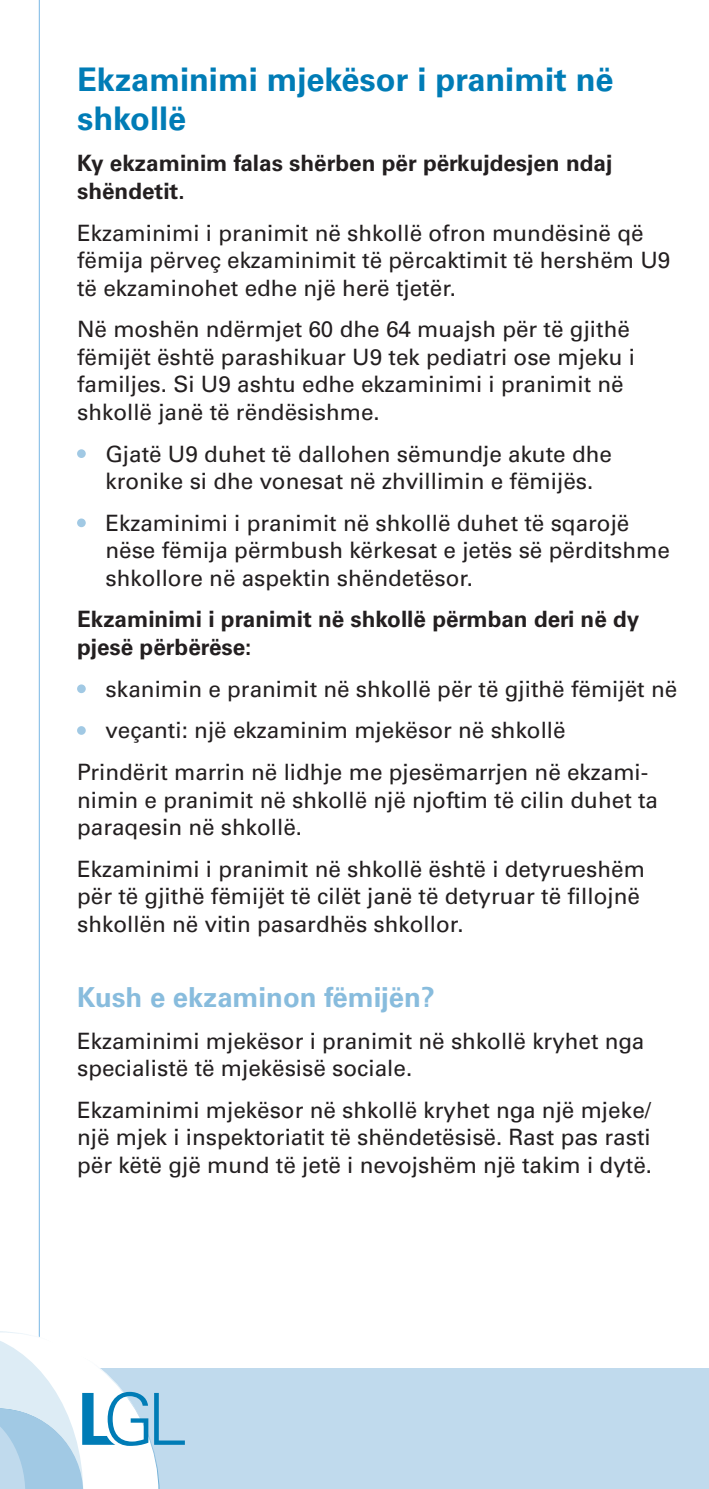
<style>
.page{position:relative;width:709px;height:1489px;background:#fff}
.page>*{position:absolute;margin:0;border:0;box-sizing:border-box;transform-origin:0 0}
.t1{font:700 32.5px/39px "Univers LT Pro 65";color:#007cb6}
.t2{font:700 27.5px "Univers LT Pro 65";color:#88bcdd}
.t3{font:22.5px/27.5px "Univers LT Pro 55 Roman";color:#231f20}
.t4{font:700 22.5px/27.5px "Univers LT Pro 65";color:#231f20}
</style>
<div class="page">
<hr style="left:39px;top:0;width:1px;height:1447px;background:#77b6e4">
<div style="left:0;top:1368px;width:709px;height:120px;background:#c0daed"></div>
<div style="left:77px;top:449px;width:9px;height:9px;background:#a1c9e4;border-radius:50%"></div>
<div style="left:77px;top:518px;width:9px;height:9px;background:#a1c9e4;border-radius:50%"></div>
<div style="left:77px;top:684px;width:9px;height:9px;background:#a1c9e4;border-radius:50%"></div>
<div style="left:77px;top:726px;width:9px;height:8px;background:#a1c9e4;border-radius:50%"></div>
<svg style="left:0;top:1331px;width:185px;height:157px"></svg>
<h2 class="t1" style="left:77px;top:58px;width:538px">Ekzaminimi mjekësor i pranimit në shkollë</h2>
<p class="t4" style="left:77px;top:148px;width:536px">Ky ekzaminim falas shërben për përkujdesjen ndaj shëndetit.</p>
<p class="t3" style="left:77px;top:218px;width:595px">Ekzaminimi i pranimit në shkollë ofron mundësinë që fëmija përveç ekzaminimit të përcaktimit të hershëm U9 të ekzaminohet edhe një herë tjetër.</p>
<p class="t3" style="left:77px;top:314px;width:559px">Në moshën ndërmjet 60 dhe 64 muajsh për të gjithë fëmijët është parashikuar U9 tek pediatri ose mjeku i familjes. Si U9 ashtu edhe ekzaminimi i pranimit në shkollë janë të rëndësishme.</p>
<p class="t3" style="left:105px;top:439px;width:508px">Gjatë U9 duhet të dallohen sëmundje akute dhe kronike si dhe vonesat në zhvillimin e fëmijës.</p>
<p class="t3" style="left:105px;top:508px;width:566px">Ekzaminimi i pranimit në shkollë duhet të sqarojë nëse fëmija përmbush kërkesat e jetës së përditshme shkollore në aspektin shëndetësor.</p>
<p class="t4" style="left:77px;top:604px;width:564px">Ekzaminimi i pranimit në shkollë përmban deri në dy pjesë përbërëse:</p>
<p class="t3" style="left:105px;top:674px;width:573px">skanimin e pranimit në shkollë për të gjithë fëmijët në</p>
<p class="t3" style="left:105px;top:715px;width:462px">veçanti: një ekzaminim mjekësor në shkollë</p>
<p class="t3" style="left:77px;top:757px;width:573px">Prindërit marrin në lidhje me pjesëmarrjen në ekzami-</p>
<p class="t3" style="left:77px;top:784px;width:582px">nimin e pranimit në shkollë një njoftim të cilin duhet ta paraqesin në shkollë.</p>
<p class="t3" style="left:77px;top:854px;width:569px">Ekzaminimi i pranimit në shkollë është i detyrueshëm për të gjithë fëmijët të cilët janë të detyruar të fillojnë shkollën në vitin pasardhës shkollor.</p>
<p class="t2" style="left:77px;top:977px;width:359px">Kush e ekzaminon fëmijën?</p>
<p class="t3" style="left:77px;top:1025px;width:569px">Ekzaminimi mjekësor i pranimit në shkollë kryhet nga specialistë të mjekësisë sociale.</p>
<p class="t3" style="left:77px;top:1094px;width:576px;text-align:justify">Ekzaminimi mjekësor në shkollë kryhet nga një mjeke/ një mjek i inspektoriatit të shëndetësisë. Rast pas rasti për këtë gjë mund të jetë i nevojshëm një takim i dytë.</p>
</div>
